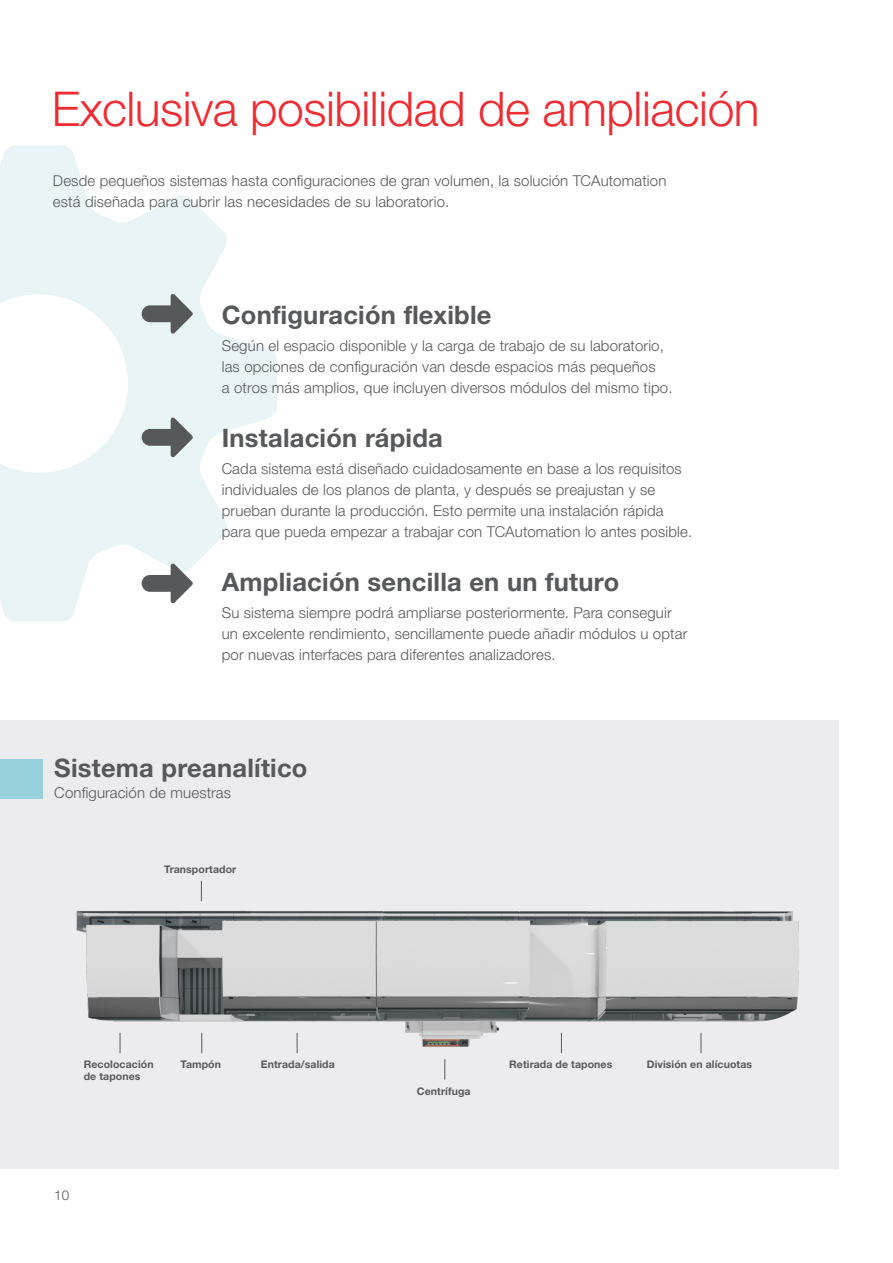
<style>
.page{position:relative;width:893px;height:1263px;background:#fff}
.page>*{position:absolute;margin:0;border:0;box-sizing:border-box;transform-origin:0 0}
.Headline{font:300 48px "Helvetica Neue LTW1 G";letter-spacing:-.01em;color:#ee2d33}
.Body_Copy{font:700 25.5px "Helvetica Neue LTW1 G";letter-spacing:.01em;color:#57585a}
.Body_Copy-2{font:300 15px/21px "Helvetica Neue LTW1 G";letter-spacing:.01em;color:#57585a}
.t1{font:300 13.5px "Helvetica Neue LTW1 G";color:#57585a}
.Body_Copy-3{font:700 10.5px/12px "Helvetica Neue LTW1 G";letter-spacing:.01em;color:#57585a}
</style>
<div class="page">
<svg style="left:0;top:145px;width:277px;height:477px;fill:#e9f4f7"></svg>
<div style="left:0;top:720px;width:839px;height:448px;background:#ececee"></div>
<svg style="left:142px;top:294px;width:51px;height:40px;background:#a3a9ab"></svg>
<svg style="left:142px;top:417px;width:51px;height:40px;background:#a3a9ab"></svg>
<svg style="left:142px;top:563px;width:51px;height:40px"></svg>
<img style="left:76px;top:893px;width:723px;height:176px">
<svg style="left:201px;top:881px;width:1px;height:20px"></svg>
<svg style="left:120px;top:1033px;width:1px;height:20px"></svg>
<svg style="left:201px;top:1033px;width:1px;height:20px"></svg>
<svg style="left:297px;top:1033px;width:1px;height:20px"></svg>
<svg style="left:444px;top:1059px;width:1px;height:20px"></svg>
<svg style="left:561px;top:1033px;width:1px;height:20px"></svg>
<svg style="left:701px;top:1033px;width:1px;height:20px"></svg>
<div style="left:0;top:759px;width:43px;height:39px;background:#97d1dc"></div>
<p class="Headline" style="left:52px;top:79px;width:709px">Exclusiva posibilidad de ampliación</p>
<p class="Body_Copy-2" style="left:53px;top:170px;width:615px">Desde pequeños sistemas hasta configuraciones de gran volumen, la solución TCAutomation está diseñada para cubrir las necesidades de su laboratorio.</p>
<p class="Body_Copy" style="left:222px;top:299px;width:271px">Configuración flexible</p>
<p class="Body_Copy-2" style="left:222px;top:335px;width:452px">Según el espacio disponible y la carga de trabajo de su laboratorio, las opciones de configuración van desde espacios más pequeños<br>a otros más amplios, que incluyen diversos módulos del mismo tipo.</p>
<p class="Body_Copy" style="left:222px;top:422px;width:223px">Instalación rápida</p>
<p class="Body_Copy-2" style="left:222px;top:458px;width:472px">Cada sistema está diseñado cuidadosamente en base a los requisitos individuales de los planos de planta, y después se preajustan y se prueban durante la producción. Esto permite una instalación rápida para que pueda empezar a trabajar con TCAutomation lo antes posible.</p>
<p class="Body_Copy" style="left:222px;top:566px;width:399px">Ampliación sencilla en un futuro</p>
<p class="Body_Copy-2" style="left:222px;top:602px;width:467px">Su sistema siempre podrá ampliarse posteriormente. Para conseguir un excelente rendimiento, sencillamente puede añadir módulos u optar por nuevas interfaces para diferentes analizadores.</p>
<p class="Body_Copy" style="left:54px;top:752px;width:255px">Sistema preanalítico</p>
<p class="Body_Copy-2" style="left:54px;top:782px;width:178px">Configuración de muestras</p>
<p class="Body_Copy-3" style="left:164px;top:863px;width:74px">Transportador</p>
<p class="Body_Copy-3" style="left:84px;top:1058px;width:71px">Recolocación de tapones</p>
<p class="Body_Copy-3" style="left:181px;top:1058px;width:42px">Tampón</p>
<p class="Body_Copy-3" style="left:261px;top:1058px;width:75px">Entrada/salida</p>
<p class="t1" style="left:54px;top:1186px;width:17px">10</p>
<p class="Body_Copy-3" style="left:417px;top:1085px;width:55px">Centrífuga</p>
<p class="Body_Copy-3" style="left:509px;top:1058px;width:105px">Retirada de tapones</p>
<p class="Body_Copy-3" style="left:647px;top:1058px;width:107px">División en alícuotas</p>
</div>
